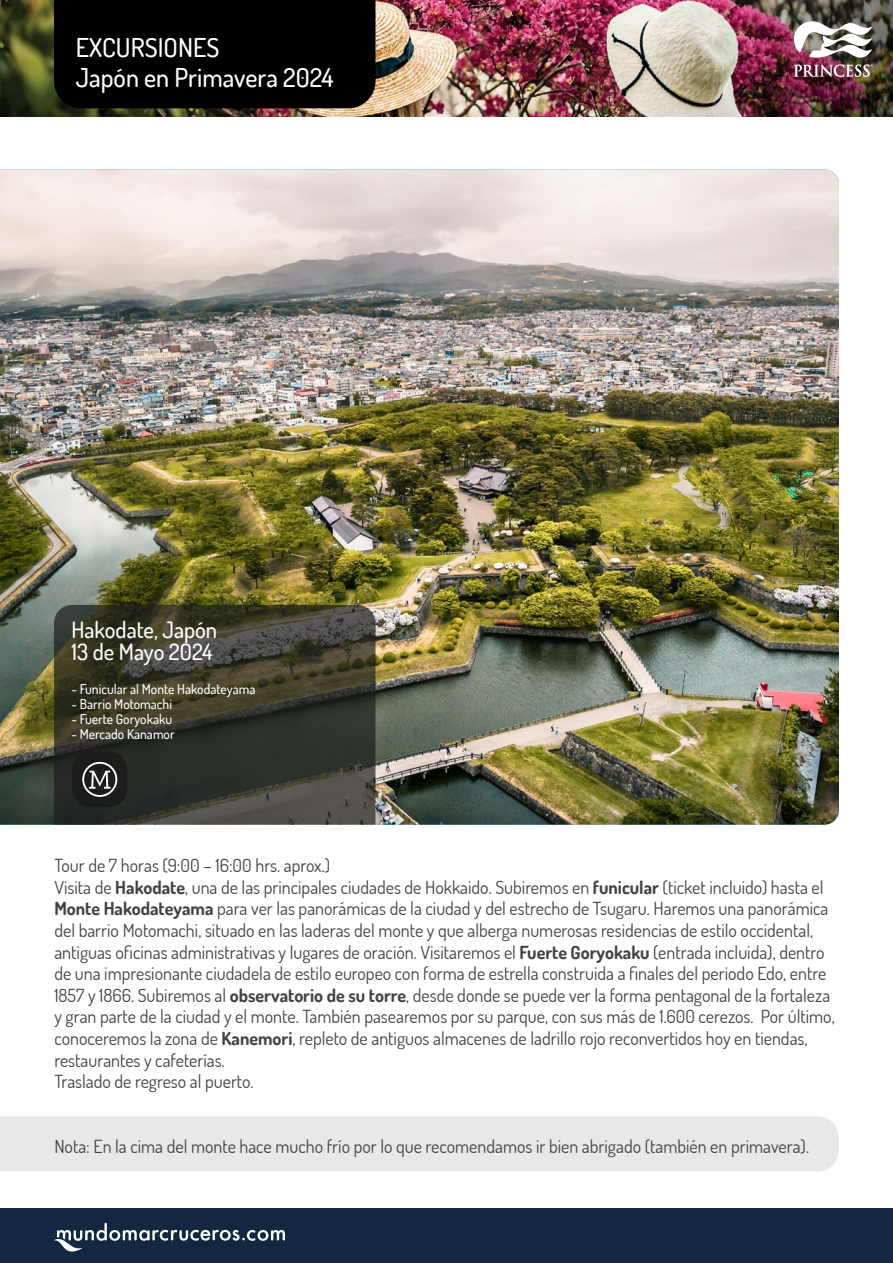
<style>
.page{position:relative;width:893px;height:1263px;background:#fff}
.page>*{position:absolute;margin:0;border:0;box-sizing:border-box;transform-origin:0 0}
.t1{font:500 25.95px/30px "Dosis";color:#fff}
.t2{font:500 22.5px/22.5px "Dosis";color:#fff}
.t3{font:18px/21.6px "Dosis";color:#424340}
.t4{font:500 13.5px "Dosis";color:#fff}
.s1{font-weight:700}
</style>
<div class="page">
<img style="left:0;top:169px;width:839px;height:656px">
<div style="left:0;top:1116px;width:839px;height:55px;background:#e8e8e8"></div>
<svg style="left:54px;top:605px;width:321px;height:220px;background:#3a3a2f"></svg>
<div style="left:0;top:1209px;width:893px;height:54px;background:#142740"></div>
<div style="left:72px;top:752px;width:55px;height:55px;background:#191919;border-radius:18px"></div>
<svg style="left:82px;top:762px;width:35px;height:35px"></svg>
<svg style="left:54px;top:1223px;width:231px;height:29px"></svg>
<img style="left:0;top:0;width:710px;height:117px">
<img style="left:710px;top:0;width:183px;height:117px">
<div style="left:54px;top:0;width:321px;height:108px;background:#000"></div>
<img style="left:794px;top:21px;width:79px;height:56px">
<h1 class="t1" style="left:76px;top:31px;width:259px">EXCURSIONES<br>Japón en Primavera 2024</h1>
<p class="t2" style="left:71px;top:618px;width:147px">Hakodate, Japón<br>13 de Mayo 2024</p>
<p class="t4" style="left:71px;top:680px;width:185px">- Funicular al Monte Hakodateyama</p>
<p class="t4" style="left:71px;top:695px;width:102px">- Barrio Motomachi</p>
<p class="t4" style="left:71px;top:710px;width:102px">- Fuerte Goryokaku</p>
<p class="t4" style="left:71px;top:725px;width:105px">- Mercado Kanamor</p>
<p class="t3" style="left:54px;top:854px;width:782px">Tour de 7 horas (9:00 – 16:00 hrs. aprox.)<br>Visita de <span class="s1">Hakodate</span>, una de las principales ciudades de Hokkaido. Subiremos en <span class="s1">funicular</span> (ticket incluido) hasta el <span class="s1">Monte Hakodateyama</span> para ver las panorámicas de la ciudad y del estrecho de Tsugaru. Haremos una panorámica del barrio Motomachi, situado en las laderas del monte y que alberga numerosas residencias de estilo occidental, antiguas oficinas administrativas y lugares de oración. Visitaremos el <span class="s1">Fuerte Goryokaku</span> (entrada incluida), dentro de una impresionante ciudadela de estilo europeo con forma de estrella construida a finales del periodo Edo, entre 1857 y 1866. Subiremos al <span class="s1">observatorio de su torre</span>, desde donde se puede ver la forma pentagonal de la fortaleza y gran parte de la ciudad y el monte. También pasearemos por su parque, con sus más de 1.600 cerezos. Por último, conoceremos la zona de <span class="s1">Kanemori</span>, repleto de antiguos almacenes de ladrillo rojo reconvertidos hoy en tiendas, restaurantes y cafeterías.<br>Traslado de regreso al puerto.</p>
<p class="t3" style="left:54px;top:1135px;width:756px">Nota: En la cima del monte hace mucho frío por lo que recomendamos ir bien abrigado (también en primavera).</p>
</div>
